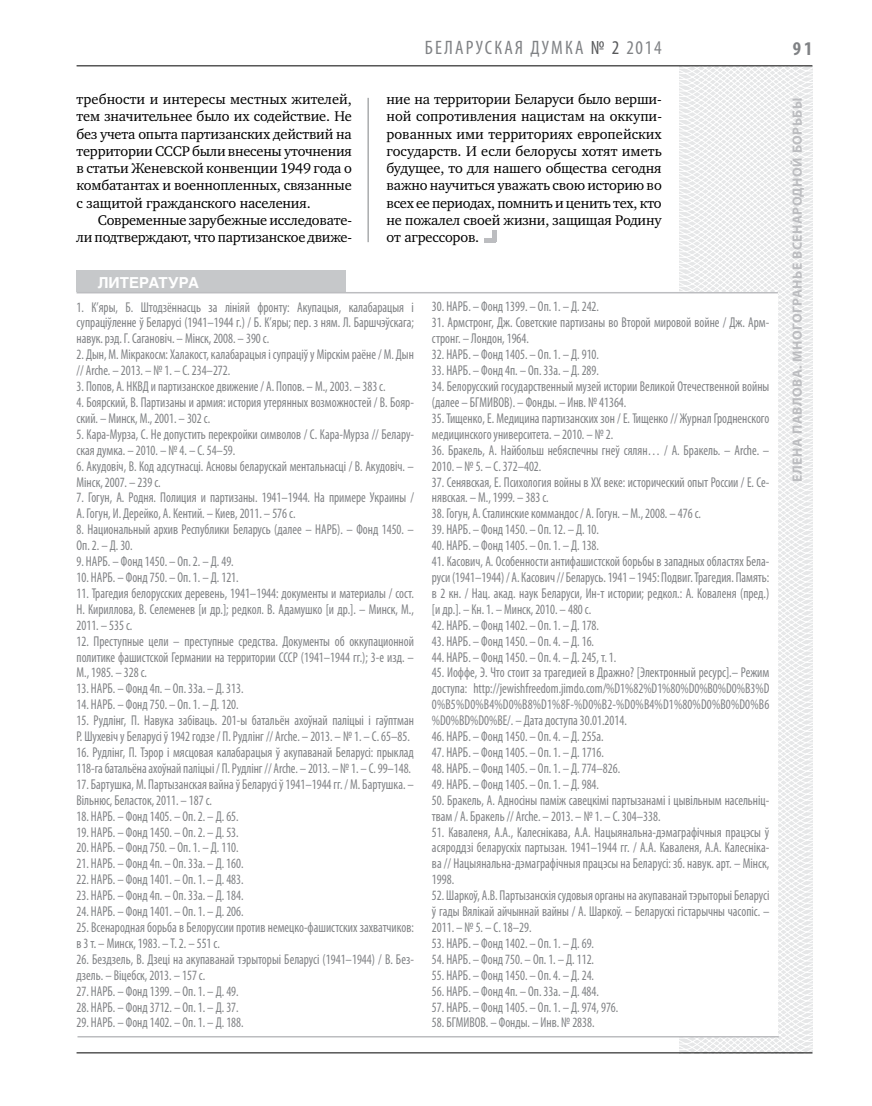
<style>
.page{position:relative;width:872px;height:1106px;background:#fff}
.page>*{position:absolute;margin:0;border:0;box-sizing:border-box;transform-origin:0 0}
.t1{font:condensed 19.5px "Myriad Pro";letter-spacing:.11em;color:#808285}
.t2{font:700 condensed 19.5px "Myriad Pro";color:#808285}
.t3{font:700 15px "Helios";color:#fff}
.t4{font:14.4px/17.2px "Charter C";letter-spacing:-.01em;color:#000;text-align:justify}
.t5{font:condensed 14.25px/15.9px "Myriad Pro";color:#808285;scale:.9 1}
.t6{font:700 13.5px "Myriad Pro";letter-spacing:.04em;color:#bcbdc0}
.s1{color:#58595b}
</style>
<div class="page">
<svg style="left:621px;top:65px;width:192px;height:989px"></svg>
<hr style="left:77px;top:65px;width:735px;height:1px;background:#000">
<hr style="left:77px;top:1052px;width:735px;height:1px;background:#000">
<hr style="left:368px;top:98px;width:1px;height:144px;background:#808285">
<div style="left:77px;top:270px;width:269px;height:23px;background:#c6c8ca"></div>
<div style="left:77px;top:292px;width:701px;height:744px;background:#fff"></div>
<hr style="left:77px;top:292px;width:701px;height:1px;background:#bcbdc0">
<hr style="left:77px;top:1036px;width:702px;height:1px;background:#bcbdc0">
<hr style="left:492px;top:230px;width:4px;height:12px;background:#bcbdc0">
<hr style="left:484px;top:238px;width:12px;height:4px;background:#bcbdc0">
<h1 class="t1" style="left:425px;top:36px;width:238px">БЕЛАРУСКАЯ ДУМКА <span class="s1">№ 2</span> 2014</h1>
<h1 class="t2" style="left:793px;top:37px;width:21px">91</h1>
<p class="t4" style="left:77px;top:91px;width:277px">требности и интересы местных жителей, тем значительнее было их содействие. Не без учета опыта партизанских действий на территории СССР были внесены уточнения в статьи Женевской конвенции 1949 года о комбатантах и военнопленных, связанные с защитой гражданского населения.</p>
<p class="t4" style="left:77px;top:211px;width:277px;text-align:right">Современные зарубежные исследовате-<br>ли подтверждают, что партизанское движе-</p>
<p class="t4" style="left:386px;top:91px;width:277px">ние на территории Беларуси было верши&shy;ной сопротивления нацистам на оккупи&shy;рованных ими территориях европейских государств. И если белорусы хотят иметь будущее, то для нашего общества сегодня важно научиться уважать свою историю во всех ее периодах, помнить и ценить тех, кто не пожалел своей жизни, защищая Родину от агрессоров.</p>
<p class="t6" style="left:788px;top:481px;width:386px;rotate:-90deg">Елена ПАВЛОВА. Многогранье всенародной борьбы</p>
<p class="t3" style="left:98px;top:274px;width:103px">Литература</p>
<p class="t5" style="left:77px;top:299px;width:376px;text-align:justify">1. К’яры, Б. Штодзённасць за лініяй фронту: Акупацыя, калабарацыя і супраціўленне ў Беларусі (1941–1944 г.) / Б. К’яры; пер. з ням. Л. Баршчэўскага; навук. рэд. Г. Сагановіч. – Мінск, 2008. – 390 с.</p>
<p class="t5" style="left:77px;top:346px;width:376px">2. Дын, М. Мікракосм: Халакост, калабарацыя і супраціў у Мірскім раёне / М. Дын // Аrche. – 2013. – № 1. – С. 234–272.</p>
<p class="t5" style="left:77px;top:378px;width:345px">3. Попов, А. НКВД и партизанское движение / А. Попов. – М., 2003. – 383 с.</p>
<p class="t5" style="left:77px;top:394px;width:376px">4. Боярский, В. Партизаны и армия: история утерянных возможностей / В. Бояр&shy;ский. – Минск, М., 2001. – 302 с.</p>
<p class="t5" style="left:77px;top:426px;width:376px">5. Кара-Мурза, С. Не допустить перекройки символов / С. Кара-Мурза // Белару&shy;ская думка. – 2010. – № 4. – С. 54–59.</p>
<p class="t5" style="left:77px;top:458px;width:376px">6. Акудовіч, В. Код адсутнасці. Асновы беларускай ментальнасці / В. Акудовіч. –<br>Мінск, 2007. – 239 с.</p>
<p class="t5" style="left:77px;top:489px;width:376px">7. Гогун, А. Родня. Полиция и партизаны. 1941–1944. На примере Украины /<br>А. Гогун, И. Дерейко, А. Кентий. – Киев, 2011. – 576 с.</p>
<p class="t5" style="left:77px;top:521px;width:376px">8. Национальный архив Республики Беларусь (далее – НАРБ). – Фонд 1450. –<br>Оп. 2. – Д. 30.</p>
<p class="t5" style="left:77px;top:553px;width:176px">9. НАРБ. – Фонд 1450. – Оп. 2. – Д. 49.</p>
<p class="t5" style="left:77px;top:569px;width:182px">10. НАРБ. – Фонд 750. – Оп. 1. – Д. 121.</p>
<p class="t5" style="left:77px;top:585px;width:376px;text-align:justify">11. Трагедия белорусских деревень, 1941–1944: документы и материалы / сост.<br>Н. Кириллова, В. Селеменев [и др.]; редкол. В. Адамушко [и др.]. – Минск, М., 2011. – 535 с.</p>
<p class="t5" style="left:77px;top:633px;width:376px;text-align:justify">12. Преступные цели – преступные средства. Документы об оккупационной политике фашистской Германии на территории СССР (1941–1944 гг.); 3-е изд. – М., 1985. – 328 с.</p>
<p class="t5" style="left:77px;top:680px;width:187px">13. НАРБ. – Фонд 4п. – Оп. 33а. – Д. 313.</p>
<p class="t5" style="left:77px;top:696px;width:182px">14. НАРБ. – Фонд 750. – Оп. 1. – Д. 120.</p>
<p class="t5" style="left:77px;top:712px;width:376px">15. Рудлінг, П. Навука забіваць. 201-ы батальён ахоўнай паліцыі і гаўптман<br>Р. Шухевіч у Беларусі ў 1942 годзе / П. Рудлінг // Аrche. – 2013. – № 1. – С. 65–85.</p>
<p class="t5" style="left:77px;top:744px;width:376px">16. Рудлінг, П. Тэрор і мясцовая калабарацыя ў акупаванай Беларусі: прыклад<br>118-га батальёна ахоўнай паліцыі / П. Рудлінг // Аrche. – 2013. – № 1. – С. 99–148.</p>
<p class="t5" style="left:77px;top:776px;width:376px">17. Бартушка, М. Партызанская вайна ў Беларусі ў 1941–1944 гг. / М. Бартушка. –<br>Вільнюс, Беласток, 2011. – 187 с.</p>
<p class="t5" style="left:77px;top:807px;width:182px">18. НАРБ. – Фонд 1405. – Оп. 2. – Д. 65.</p>
<p class="t5" style="left:77px;top:823px;width:182px">19. НАРБ. – Фонд 1450. – Оп. 2. – Д. 53.</p>
<p class="t5" style="left:77px;top:839px;width:182px">20. НАРБ. – Фонд 750. – Оп. 1. – Д. 110.</p>
<p class="t5" style="left:77px;top:855px;width:187px">21. НАРБ. – Фонд 4п. – Оп. 33а. – Д. 160.</p>
<p class="t5" style="left:77px;top:871px;width:187px">22. НАРБ. – Фонд 1401. – Оп. 1. – Д. 483.</p>
<p class="t5" style="left:77px;top:887px;width:187px">23. НАРБ. – Фонд 4п. – Оп. 33а. – Д. 184.</p>
<p class="t5" style="left:77px;top:903px;width:187px">24. НАРБ. – Фонд 1401. – Оп. 1. – Д. 206.</p>
<p class="t5" style="left:77px;top:919px;width:376px">25. Всенародная борьба в Белоруссии против немецко-фашистских захватчиков: в 3 т. – Минск, 1983. – Т. 2. – 551 с.</p>
<p class="t5" style="left:77px;top:951px;width:375px">26. Бездзель, В. Дзеці на акупаванай тэрыторыі Беларусі (1941–1944) / В. Без&shy;дзель. – Віцебск, 2013. – 157 с.</p>
<p class="t5" style="left:77px;top:982px;width:182px">27. НАРБ. – Фонд 1399. – Оп. 1. – Д. 49.</p>
<p class="t5" style="left:77px;top:998px;width:182px">28. НАРБ. – Фонд 3712. – Оп. 1. – Д. 37.</p>
<p class="t5" style="left:77px;top:1014px;width:187px">29. НАРБ. – Фонд 1402. – Оп. 1. – Д. 188.</p>
<p class="t5" style="left:432px;top:299px;width:187px">30. НАРБ. – Фонд 1399. – Оп. 1. – Д. 242.</p>
<p class="t5" style="left:432px;top:314px;width:376px">31. Армстронг, Дж. Советские партизаны во Второй мировой войне / Дж. Арм&shy;стронг. – Лондон, 1964.</p>
<p class="t5" style="left:432px;top:346px;width:187px">32. НАРБ. – Фонд 1405. – Оп. 1. – Д. 910.</p>
<p class="t5" style="left:432px;top:362px;width:187px">33. НАРБ. – Фонд 4п. – Оп. 33а. – Д. 289.</p>
<p class="t5" style="left:432px;top:378px;width:376px">34. Белорусский государственный музей истории Великой Отечественной войны (далее – БГМИВОВ). – Фонды. – Инв. № 41364.</p>
<p class="t5" style="left:432px;top:410px;width:376px">35. Тищенко, Е. Медицина партизанских зон / Е. Тищенко // Журнал Гродненского медицинского университета. – 2010. – № 2.</p>
<p class="t5" style="left:432px;top:442px;width:376px">36. Бракель, А. Найбольш небяспечны гнеў сялян… / А. Бракель. – Аrche. –<br>2010. – № 5. – С. 372–402.</p>
<p class="t5" style="left:432px;top:473px;width:376px">37. Сенявская, Е. Психология войны в ХХ веке: исторический опыт России / Е. Се&shy;нявская. – М., 1999. – 383 с.</p>
<p class="t5" style="left:432px;top:505px;width:300px">38. Гогун, А. Сталинские коммандос / А. Гогун. – М., 2008. – 476 с.</p>
<p class="t5" style="left:432px;top:521px;width:187px">39. НАРБ. – Фонд 1450. – Оп. 12. – Д. 10.</p>
<p class="t5" style="left:432px;top:537px;width:187px">40. НАРБ. – Фонд 1405. – Оп. 1. – Д. 138.</p>
<p class="t5" style="left:432px;top:553px;width:376px;text-align:justify">41. Касович, А. Особенности антифашистской борьбы в западных областях Бела&shy;руси (1941–1944) / А. Касович // Беларусь. 1941 – 1945: Подвиг. Трагедия. Память: в 2 кн. / Нац. акад. наук Беларуси, Ин-т истории; редкол.: А. Коваленя (пред.) [и др.]. – Кн. 1. – Минск, 2010. – 480 с.</p>
<p class="t5" style="left:432px;top:617px;width:187px">42. НАРБ. – Фонд 1402. – Оп. 1. – Д. 178.</p>
<p class="t5" style="left:432px;top:632px;width:182px">43. НАРБ. – Фонд 1450. – Оп. 4. – Д. 16.</p>
<p class="t5" style="left:432px;top:648px;width:206px">44. НАРБ. – Фонд 1450. – Оп. 4. – Д. 245, т. 1.</p>
<p class="t5" style="left:432px;top:664px;width:376px;text-align:justify">45. Иоффе, Э. Что стоит за трагедией в Дражно? [Электронный ресурс].– Режим доступа: http://jewishfreedom.jimdo.com/%D1%82%D1%80%D0%B0%D0%B3%D 0%B5%D0%B4%D0%B8%D1%8F-%D0%B2-%D0%B4%D1%80%D0%B0%D0%B6 %D0%BD%D0%BE/. – Дата доступа 30.01.2014.</p>
<p class="t5" style="left:432px;top:728px;width:192px">46. НАРБ. – Фонд 1450. – Оп. 4. – Д. 255а.</p>
<p class="t5" style="left:432px;top:744px;width:193px">47. НАРБ. – Фонд 1405. – Оп. 1. – Д. 1716.</p>
<p class="t5" style="left:432px;top:760px;width:211px">48. НАРБ. – Фонд 1405. – Оп. 1. – Д. 774–826.</p>
<p class="t5" style="left:432px;top:776px;width:187px">49. НАРБ. – Фонд 1405. – Оп. 1. – Д. 984.</p>
<p class="t5" style="left:432px;top:792px;width:375px">50. Бракель, А. Адносіны паміж савецкімі партызанамі і цывільным насельніц&shy;твам / А. Бракель // Аrche. – 2013. – № 1. – С. 304–338.</p>
<p class="t5" style="left:432px;top:823px;width:376px;text-align:justify">51. Каваленя, А.А., Калеснікава, А.А. Нацыянальна-дэмаграфічныя працэсы ў асяроддзі беларускіх партызан. 1941–1944 гг. / А.А. Каваленя, А.А. Калесніка&shy;ва // Нацыянальна-дэмаграфічныя працэсы на Беларусі: зб. навук. арт. – Мінск, 1998.</p>
<p class="t5" style="left:432px;top:887px;width:376px;text-align:justify">52. Шаркоў, А.В. Партызанскія судовыя органы на акупаванай тэрыторыі Беларусі ў гады Вялікай айчыннай вайны / А. Шаркоў. – Беларускі гістарычны часопіс. – 2011. – № 5. – С. 18–29.</p>
<p class="t5" style="left:432px;top:935px;width:182px">53. НАРБ. – Фонд 1402. – Оп. 1. – Д. 69.</p>
<p class="t5" style="left:432px;top:951px;width:182px">54. НАРБ. – Фонд 750. – Оп. 1. – Д. 112.</p>
<p class="t5" style="left:432px;top:966px;width:182px">55. НАРБ. – Фонд 1450. – Оп. 4. – Д. 24.</p>
<p class="t5" style="left:432px;top:982px;width:187px">56. НАРБ. – Фонд 4п. – Оп. 33а. – Д. 484.</p>
<p class="t5" style="left:432px;top:998px;width:209px">57. НАРБ. – Фонд 1405. – Оп. 1. – Д. 974, 976.</p>
<p class="t5" style="left:432px;top:1014px;width:182px">58. БГМИВОВ. – Фонды. – Инв. № 2838.</p>
</div>
